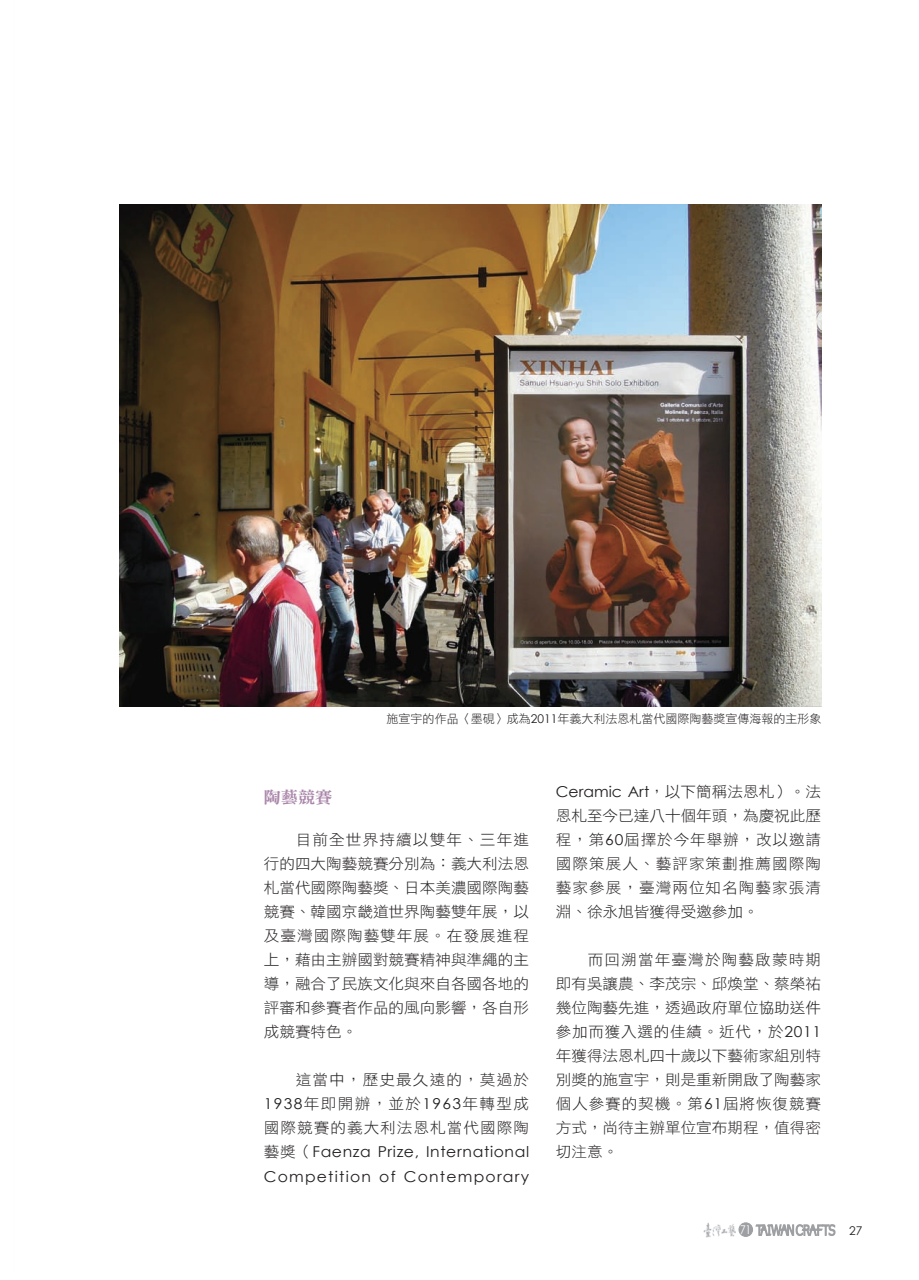
<style>
.page{position:relative;width:919px;height:1280px;background:#fff}
.page>*{position:absolute;margin:0;border:0;box-sizing:border-box;transform-origin:0 0}
.t1{font:16.5px "DF Ming Std W9 B5 pc H";color:#aa87aa;scale:1.04 1}
.t2{font:15px/24px "DF Hei Std W3 B5 pc H";color:#231f20;text-align:justify;scale:1.04 1}
.t3{font:15px/24px "Century Gothic";letter-spacing:.08em;color:#231f20;text-align:justify;scale:1.04 1}
.t4{font:12px "DF Hei Std W3 B5 pc H";color:#231f20}
.t5{font:12px "Century Gothic";color:#fff;scale:.85 1}
.t6{font:12px "Century Gothic";color:#231f20}
.s1{font-family:"Century Gothic"}
.s2{font-family:"DF Hei Std W3 B5 pc H"}
</style>
<div class="page">
<div style="left:739px;top:1223px;width:13px;height:13px;background:#9d9fa2;border-radius:50%"></div>
<div style="left:738px;top:1223px;width:14px;height:13px;border:1px solid #9d9fa2;border-radius:50%"></div>
<img style="left:703px;top:1223px;width:32px;height:14px">
<svg style="left:755px;top:1224px;width:80px;height:12px"></svg>
<img style="left:119px;top:204px;width:702px;height:503px">
<p class="t4" style="left:386px;top:714px;width:436px">施宣宇的作品〈墨硯〉成為<span class="s1">2011</span>年義大利法恩札當代國際陶藝獎宣傳海報的主形象</p>
<p class="t1" style="left:264px;top:791px;width:67px">陶藝競賽</p>
<p class="t2" style="left:264px;top:830px;width:256px;text-indent:32px">目前全世界持續以雙年、三年進行的四大陶藝競賽分別為：義大利法恩札當代國際陶藝獎、日本美濃國際陶藝競賽、韓國京畿道世界陶藝雙年展，以及臺灣國際陶藝雙年展。在發展進程上，藉由主辦國對競賽精神與準繩的主導，融合了民族文化與來自各國各地的評審和參賽者作品的風向影響，各自形成競賽特色。</p>
<p class="t3" style="left:264px;top:1067px;width:256px;text-indent:32px"><span class="s2">這當中，歷史最久遠的，莫過於</span>1938<span class="s2">年即開辦，並於</span>1963<span class="s2">年轉型成國際競賽的義大利法恩札當代國際陶藝獎（</span>Faenza Prize, International Competition of Contemporary</p>
<p class="t2" style="left:556px;top:782px;width:256px"><span class="s1">Ceramic Art</span>，以下簡稱法恩札）。法恩札至今已達八十個年頭，為慶祝此歷程，第<span class="s1">60</span>屆擇於今年舉辦，改以邀請國際策展人、藝評家策劃推薦國際陶藝家參展，臺灣兩位知名陶藝家張清淵、徐永旭皆獲得受邀參加。</p>
<p class="t2" style="left:556px;top:950px;width:256px;text-indent:32px">而回溯當年臺灣於陶藝啟蒙時期即有吳讓農、李茂宗、邱煥堂、蔡榮祐幾位陶藝先進，透過政府單位協助送件參加而獲入選的佳績。近代，於<span class="s1">2011</span>年獲得法恩札四十歲以下藝術家組別特別獎的施宣宇，則是重新開啟了陶藝家個人參賽的契機。第<span class="s1">61</span>屆將恢復競賽方式，尚待主辦單位宣布期程，值得密切注意。</p>
<p class="t5" style="left:740px;top:1222px;width:14px">71</p>
<p class="t6" style="left:849px;top:1222px;width:15px">27</p>
</div>
